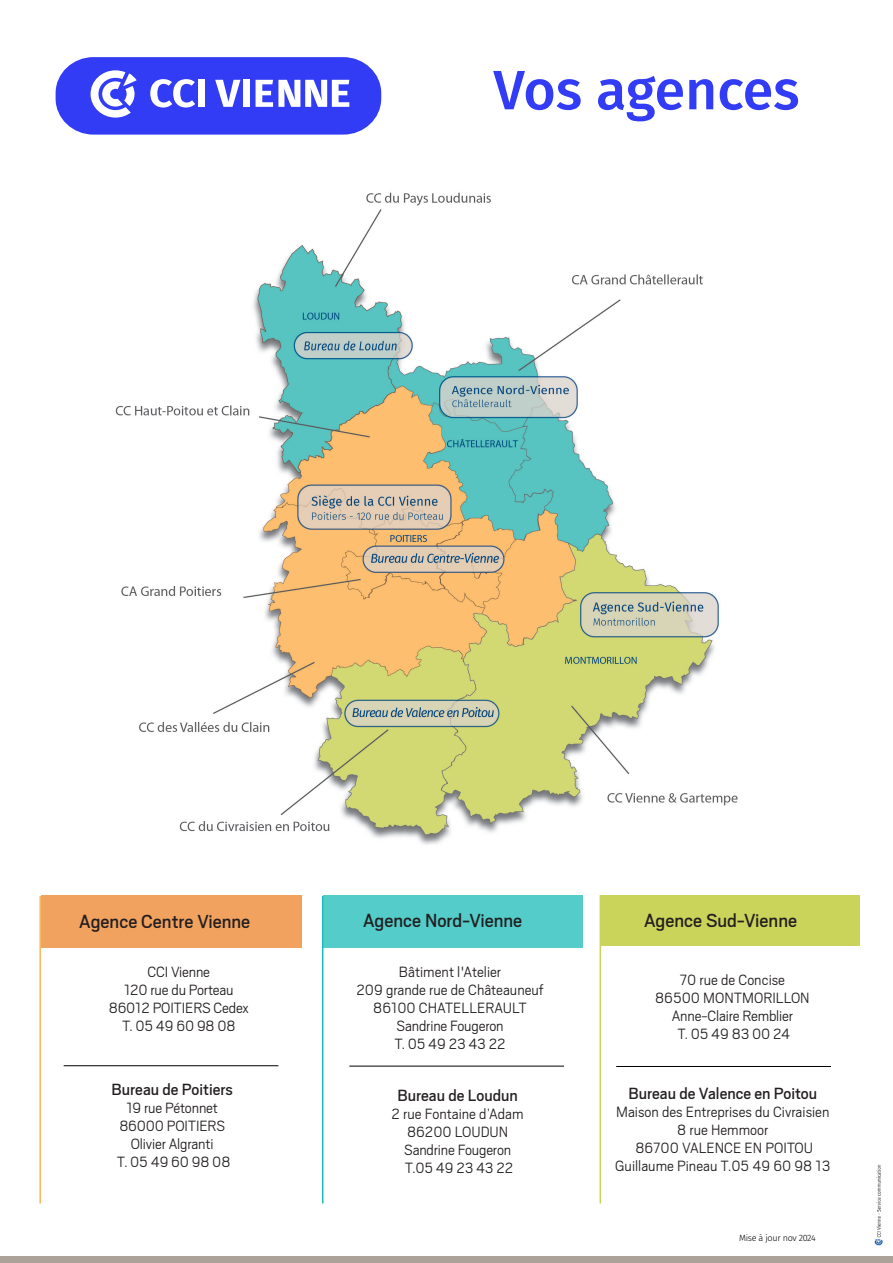
<style>
.page{position:relative;width:893px;height:1263px;background:#fff}
.page>*{position:absolute;margin:0;border:0;box-sizing:border-box;transform-origin:0 0}
.GRAND_TITRE_RUBRIQUE{font:500 55.5px "Fira Sans";letter-spacing:-.005em;color:#323cf5}
.problematique{font:21px "Scout";color:#231f20}
.problematique-2{font:18px "Scout";color:#231f20}
.problematique-3{font:300 16.5px/18px "Scout";letter-spacing:-.005em;color:#231f20;text-align:center}
.problematique-4{font:300 9px "Fira Sans";letter-spacing:-.03em;color:#000}
</style>
<div class="page">
<div style="left:0;top:1257px;width:893px;height:6px;background:#aca29a"></div>
<div style="left:56px;top:57px;width:325px;height:78px;background:#323cf5;border-radius:37px"></div>
<svg style="left:150px;top:79px;width:45px;height:28px"></svg>
<div style="left:198px;top:80px;width:7px;height:27px;background:#fff"></div>
<svg style="left:215px;top:80px;width:25px;height:27px"></svg>
<div style="left:243px;top:80px;width:7px;height:27px;background:#fff"></div>
<svg style="left:256px;top:80px;width:93px;height:27px"></svg>
<svg style="left:91px;top:70px;width:46px;height:48px"></svg>
<hr style="left:39px;top:896px;width:2px;height:307px;background:#fbb457">
<hr style="left:322px;top:896px;width:1px;height:307px;background:#1dbcb9">
<hr style="left:600px;top:895px;width:1px;height:308px;background:#cad35a">
<hr style="left:64px;top:1065px;width:214px;height:1px;background:#000">
<hr style="left:349px;top:1066px;width:215px;height:1px;background:#000">
<hr style="left:616px;top:1066px;width:215px;height:1px;background:#000">
<img style="left:875px;top:1164px;width:7px;height:81px">
<div style="left:323px;top:895px;width:260px;height:52px;background:#53ccca"></div>
<div style="left:600px;top:895px;width:260px;height:51px;background:#cad35a"></div>
<div style="left:41px;top:895px;width:260px;height:52px;background:#f1a25f"></div>
<img style="left:115px;top:192px;width:623px;height:653px">
<p class="GRAND_TITRE_RUBRIQUE" style="left:493px;top:45px;width:308px">Vos agences</p>
<p class="problematique" style="left:79px;top:908px;width:172px">Agence Centre Vienne</p>
<p class="problematique" style="left:363px;top:907px;width:161px">Agence Nord-Vienne</p>
<p class="problematique" style="left:644px;top:907px;width:155px">Agence Sud-Vienne</p>
<p class="problematique-3" style="left:148px;top:961px;width:64px">CCI Vienne</p>
<p class="problematique-3" style="left:124px;top:979px;width:111px">120 rue du Porteau</p>
<p class="problematique-3" style="left:109px;top:997px;width:142px">86012 POITIERS Cedex</p>
<p class="problematique-3" style="left:122px;top:1015px;width:115px">T. 05 49 60 98 08</p>
<p class="problematique-2" style="left:112px;top:1077px;width:123px">Bureau de Poitiers</p>
<p class="problematique-3" style="left:126px;top:1098px;width:93px">19 rue Pétonnet</p>
<p class="problematique-3" style="left:119px;top:1116px;width:107px">86000 POITIERS</p>
<p class="problematique-3" style="left:131px;top:1134px;width:84px">Olivier Algranti</p>
<p class="problematique-3" style="left:117px;top:1152px;width:115px">T. 05 49 60 98 08</p>
<p class="problematique-3" style="left:399px;top:961px;width:104px">Bâtiment l'Atelier</p>
<p class="problematique-3" style="left:356px;top:979px;width:189px">209 grande rue de Châteauneuf</p>
<p class="problematique-3" style="left:373px;top:997px;width:155px">86100 CHATELLERAULT</p>
<p class="problematique-3" style="left:397px;top:1015px;width:109px">Sandrine Fougeron</p>
<p class="problematique-3" style="left:394px;top:1033px;width:113px">T. 05 49 23 43 22</p>
<p class="problematique-2" style="left:397px;top:1084px;width:122px">Bureau de Loudun</p>
<p class="problematique-3" style="left:392px;top:1104px;width:134px">2 rue Fontaine d’Adam</p>
<p class="problematique-3" style="left:407px;top:1122px;width:103px">86200 LOUDUN</p>
<p class="problematique-3" style="left:404px;top:1140px;width:109px">Sandrine Fougeron</p>
<p class="problematique-3" style="left:405px;top:1158px;width:110px">T.05 49 23 43 22</p>
<p class="problematique-3" style="left:680px;top:970px;width:107px">70 rue de Concise</p>
<p class="problematique-3" style="left:655px;top:988px;width:156px">86500 MONTMORILLON</p>
<p class="problematique-3" style="left:672px;top:1006px;width:123px">Anne-Claire Remblier<br>T. 05 49 83 00 24</p>
<p class="problematique-2" style="left:628px;top:1081px;width:190px">Bureau de Valence en Poitou</p>
<p class="problematique-3" style="left:616px;top:1101px;width:215px">Maison des Entreprises du Civraisien</p>
<p class="problematique-3" style="left:677px;top:1119px;width:93px">8 rue Hemmoor</p>
<p class="problematique-3" style="left:635px;top:1137px;width:179px">86700 VALENCE EN POITOU</p>
<p class="problematique-3" style="left:615px;top:1155px;width:217px">Guillaume Pineau T.05 49 60 98 13</p>
<p class="problematique-4" style="left:739px;top:1231px;width:78px">Mise à jour nov 2024</p>
</div>
